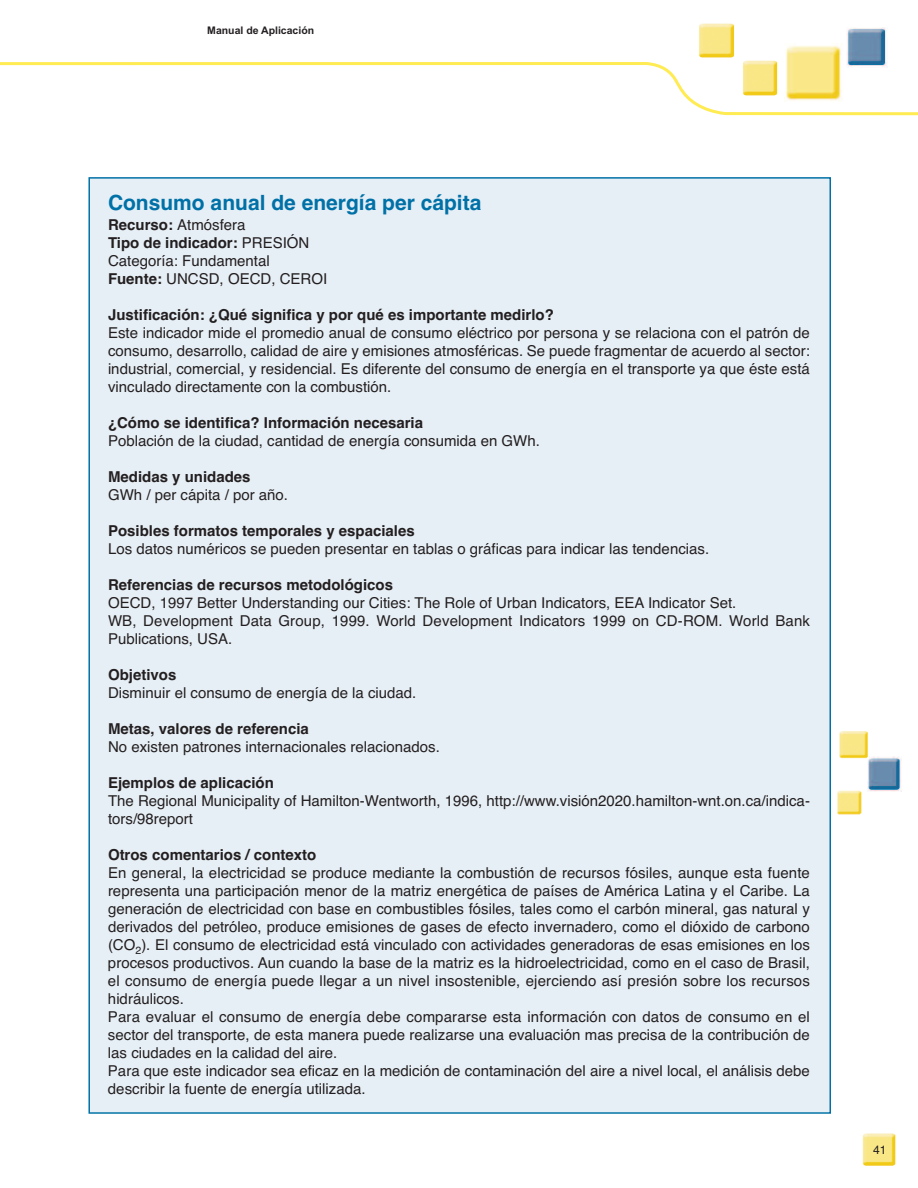
<style>
.page{position:relative;width:918px;height:1188px;background:#fff}
.page>*{position:absolute;margin:0;border:0;box-sizing:border-box;transform-origin:0 0}
.t1{font:700 21px "Helvetica";color:#0071a7}
.t2{font:15px/18px "Helvetica";color:#231f20}
.t3{font:700 15px "Helvetica";color:#231f20}
.t4{font:12px "Helvetica";color:#231f20}
.t5{font:700 10.5px "Arial";color:#231f20}
.s1{font-weight:700}
</style>
<div class="page">
<svg style="left:0;top:28px;width:918px;height:88px"></svg>
<div style="left:90px;top:179px;width:740px;height:933px;background:#e7eff6"></div>
<img style="left:862px;top:1133px;width:34px;height:33px">
<img style="left:847px;top:27px;width:40px;height:40px">
<div style="left:692px;top:16px;width:49px;height:46px;background:#fff"></div>
<img style="left:699px;top:23px;width:36px;height:35px">
<div style="left:738px;top:59px;width:44px;height:38px;background:#fff"></div>
<img style="left:743px;top:60px;width:35px;height:36px">
<img style="left:784px;top:44px;width:60px;height:58px">
<img style="left:867px;top:757px;width:35px;height:34px">
<img style="left:837px;top:790px;width:25px;height:25px">
<img style="left:839px;top:731px;width:30px;height:28px">
<p class="t5" style="left:207px;top:24px;width:108px">Manual de Aplicación</p>
<h1 class="t1" style="left:108px;top:190px;width:375px">Consumo anual de energía per cápita</h1>
<p class="t2" style="left:108px;top:216px;width:221px"><span class="s1">Recurso:</span> Atmósfera<br><span class="s1">Tipo de indicador:</span> PRESIÓN<br>Categoría: Fundamental<br><span class="s1">Fuente:</span> UNCSD, OECD, CEROI</p>
<p class="t3" style="left:108px;top:307px;width:447px">Justificación: ¿Qué significa y por qué es importante medirlo?</p>
<p class="t2" style="left:108px;top:324px;width:703px;text-align:justify">Este indicador mide el promedio anual de consumo eléctrico por persona y se relaciona con el patrón de consumo, desarrollo, calidad de aire y emisiones atmosféricas. Se puede fragmentar de acuerdo al sector: industrial, comercial, y residencial. Es diferente del consumo de energía en el transporte ya que éste está vinculado directamente con la combustión.</p>
<p class="t3" style="left:108px;top:415px;width:317px">¿Cómo se identifica? Información necesaria</p>
<p class="t2" style="left:108px;top:432px;width:433px">Población de la ciudad, cantidad de energía consumida en GWh.</p>
<p class="t3" style="left:108px;top:469px;width:144px">Medidas y unidades</p>
<p class="t2" style="left:108px;top:486px;width:182px">GWh / per cápita / por año.</p>
<p class="t3" style="left:108px;top:523px;width:308px">Posibles formatos temporales y espaciales</p>
<p class="t2" style="left:108px;top:540px;width:603px">Los datos numéricos se pueden presentar en tablas o gráficas para indicar las tendencias.</p>
<p class="t3" style="left:108px;top:577px;width:287px">Referencias de recursos metodológicos</p>
<p class="t2" style="left:108px;top:594px;width:703px">OECD, 1997 Better Understanding our Cities: The Role of Urban Indicators, EEA Indicator Set.<br>WB, Development Data Group, 1999. World Development Indicators 1999 on CD-ROM. World Bank<br>Publications, USA.</p>
<p class="t3" style="left:108px;top:667px;width:70px">Objetivos</p>
<p class="t2" style="left:108px;top:684px;width:310px">Disminuir el consumo de energía de la ciudad.</p>
<p class="t3" style="left:108px;top:721px;width:202px">Metas, valores de referencia</p>
<p class="t2" style="left:108px;top:738px;width:333px">No existen patrones internacionales relacionados.</p>
<p class="t3" style="left:108px;top:775px;width:167px">Ejemplos de aplicación</p>
<p class="t2" style="left:108px;top:792px;width:704px">The Regional Municipality of Hamilton-Wentworth, 1996, http://www.visión2020.hamilton-wnt.on.ca/indica&shy;tors/98report</p>
<p class="t3" style="left:108px;top:847px;width:210px">Otros comentarios / contexto</p>
<p class="t2" style="left:108px;top:864px;width:704px">En general, la electricidad se produce mediante la combustión de recursos fósiles, aunque esta fuente representa una participación menor de la matriz energética de países de América Latina y el Caribe. La generación de electricidad con base en combustibles fósiles, tales como el carbón mineral, gas natural y derivados del petróleo, produce emisiones de gases de efecto invernadero, como el dióxido de carbono (CO<sub>2</sub>). El consumo de electricidad está vinculado con actividades generadoras de esas emisiones en los procesos productivos. Aun cuando la base de la matriz es la hidroelectricidad, como en el caso de Brasil, el consumo de energía puede llegar a un nivel insostenible, ejerciendo así presión sobre los recursos hidráulicos.<br>Para evaluar el consumo de energía debe compararse esta información con datos de consumo en el sector del transporte, de esta manera puede realizarse una evaluación mas precisa de la contribución de las ciudades en la calidad del aire.<br>Para que este indicador sea eficaz en la medición de contaminación del aire a nivel local, el análisis debe describir la fuente de energía utilizada.</p>
<p class="t4" style="left:873px;top:1143px;width:15px">41</p>
</div>
